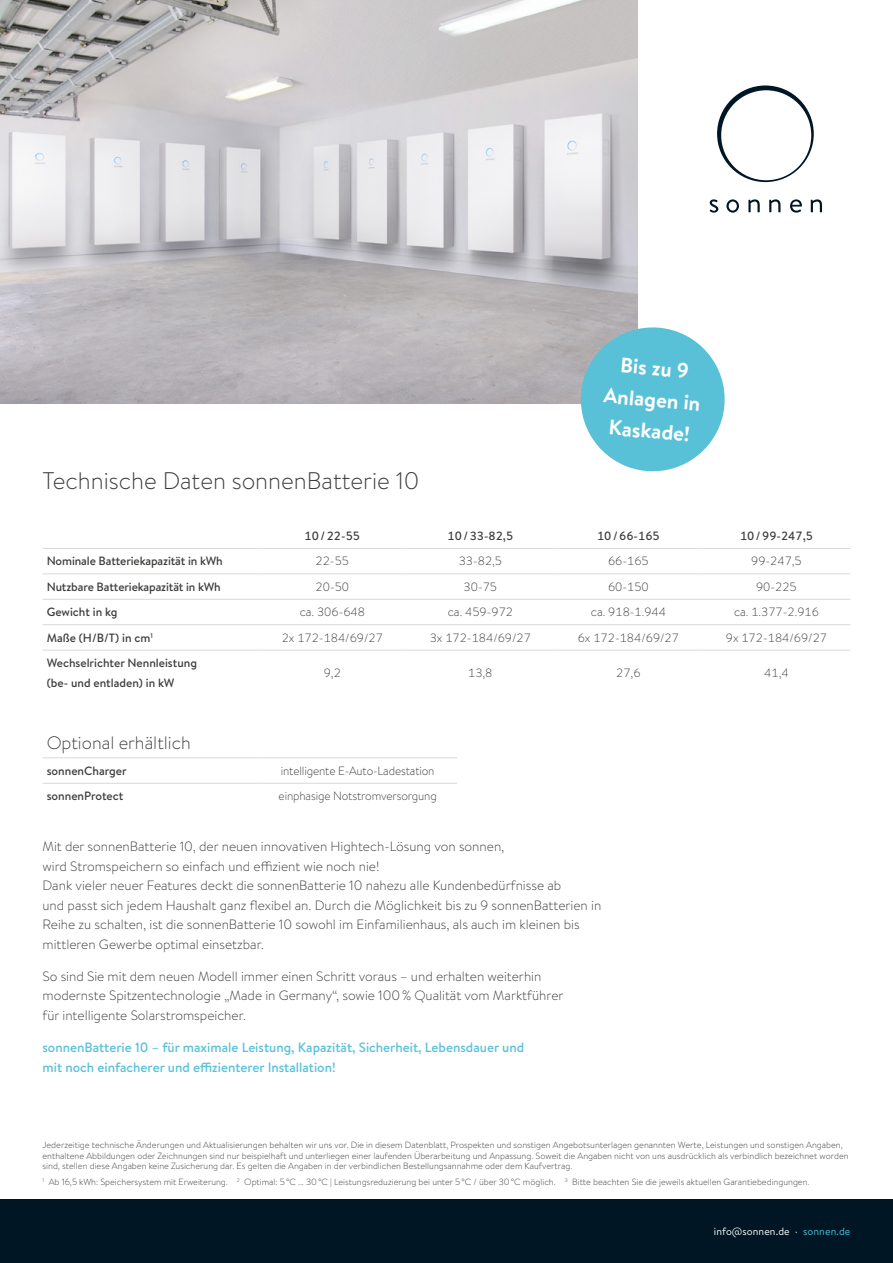
<style>
.page{position:relative;width:893px;height:1263px;background:#fff}
.page>*{position:absolute;margin:0;border:0;box-sizing:border-box;transform-origin:0 0}
.t1{font:300 24px "Brandon Text";color:#3c3c3b}
.t2{font:700 21px/31.5px "Brandon Text";color:#fff;text-align:center}
.t3{font:300 18px "Brandon Text";color:#3c3c3b}
.t4{font:300 13.5px/19.5px "Brandon Text";color:#3c3c3b}
.t5{font:500 13.5px/19.5px "Brandon Text";color:#58c1d8}
.t6{font:300 12px "Brandon Text";color:#3c3c3b}
.t7{font:500 12px/19.5px "Brandon Text";color:#3c3c3b}
.t8{font:10.5px "Brandon Text";letter-spacing:.01em;color:#fff}
.t9{font:300 9px/10.6px "Brandon Text";color:#3c3c3b}
.s1{color:#48bed8}
</style>
<div class="page">
<svg style="left:710px;top:199px;width:8px;height:14px"></svg>
<svg style="left:726px;top:199px;width:13px;height:14px"></svg>
<svg style="left:748px;top:199px;width:12px;height:13px"></svg>
<svg style="left:769px;top:199px;width:11px;height:13px"></svg>
<svg style="left:790px;top:199px;width:12px;height:14px"></svg>
<svg style="left:811px;top:199px;width:11px;height:13px"></svg>
<svg style="left:717px;top:85px;width:97px;height:97px"></svg>
<img style="left:0;top:0;width:638px;height:404px">
<div style="left:0;top:1199px;width:893px;height:64px;background:#001624"></div>
<hr style="left:43px;top:548px;width:215px;height:1px;background:#dbd9d7">
<hr style="left:258px;top:548px;width:148px;height:1px;background:#dbd9d7">
<hr style="left:406px;top:548px;width:148px;height:1px;background:#dbd9d7">
<hr style="left:554px;top:548px;width:148px;height:1px;background:#dbd9d7">
<hr style="left:702px;top:548px;width:148px;height:1px;background:#dbd9d7">
<hr style="left:43px;top:573px;width:215px;height:1px;background:#dbd9d7">
<hr style="left:258px;top:573px;width:148px;height:1px;background:#dbd9d7">
<hr style="left:406px;top:573px;width:148px;height:1px;background:#dbd9d7">
<hr style="left:554px;top:573px;width:148px;height:1px;background:#dbd9d7">
<hr style="left:702px;top:573px;width:148px;height:1px;background:#dbd9d7">
<hr style="left:43px;top:599px;width:215px;height:1px;background:#dbd9d7">
<hr style="left:258px;top:599px;width:148px;height:1px;background:#dbd9d7">
<hr style="left:406px;top:599px;width:148px;height:1px;background:#dbd9d7">
<hr style="left:554px;top:599px;width:148px;height:1px;background:#dbd9d7">
<hr style="left:702px;top:599px;width:148px;height:1px;background:#dbd9d7">
<hr style="left:43px;top:624px;width:215px;height:1px;background:#dbd9d7">
<hr style="left:258px;top:624px;width:148px;height:1px;background:#dbd9d7">
<hr style="left:406px;top:624px;width:148px;height:1px;background:#dbd9d7">
<hr style="left:554px;top:624px;width:148px;height:1px;background:#dbd9d7">
<hr style="left:702px;top:624px;width:148px;height:1px;background:#dbd9d7">
<hr style="left:43px;top:650px;width:215px;height:1px;background:#dbd9d7">
<hr style="left:258px;top:650px;width:148px;height:1px;background:#dbd9d7">
<hr style="left:406px;top:650px;width:148px;height:1px;background:#dbd9d7">
<hr style="left:554px;top:650px;width:148px;height:1px;background:#dbd9d7">
<hr style="left:702px;top:650px;width:148px;height:1px;background:#dbd9d7">
<svg style="left:578px;top:324px;width:147px;height:148px"></svg>
<hr style="left:43px;top:757px;width:215px;height:1px;background:#dbd9d7">
<hr style="left:258px;top:757px;width:199px;height:1px;background:#dbd9d7">
<hr style="left:43px;top:783px;width:215px;height:1px;background:#dbd9d7">
<hr style="left:258px;top:783px;width:199px;height:1px;background:#dbd9d7">
<h1 class="t1" style="left:43px;top:464px;width:378px">Technische Daten sonnenBatterie 10</h1>
<h2 class="t2" style="left:608px;top:348px;width:99px;rotate:5deg">Bis zu 9<br>Anlagen in<br>Kaskade!</h2>
<h3 class="t7" style="left:305px;top:526px;width:57px">10/22-55</h3>
<h3 class="t7" style="left:447px;top:526px;width:67px">10/33-82,5</h3>
<h3 class="t7" style="left:597px;top:526px;width:64px">10/66-165</h3>
<h3 class="t7" style="left:740px;top:526px;width:74px">10/99-247,5</h3>
<h3 class="t7" style="left:47px;top:551px;width:177px">Nominale Batteriekapazität in kWh</h3>
<h3 class="t6" style="left:316px;top:553px;width:35px">22-55</h3>
<h3 class="t6" style="left:459px;top:553px;width:45px">33-82,5</h3>
<h3 class="t6" style="left:608px;top:553px;width:42px">66-165</h3>
<h3 class="t6" style="left:751px;top:553px;width:52px">99-247,5</h3>
<h3 class="t7" style="left:47px;top:577px;width:176px">Nutzbare Batteriekapazität in kWh</h3>
<h3 class="t6" style="left:316px;top:578px;width:35px">20-50</h3>
<h3 class="t6" style="left:464px;top:578px;width:35px">30-75</h3>
<h3 class="t6" style="left:608px;top:578px;width:42px">60-150</h3>
<h3 class="t6" style="left:756px;top:578px;width:42px">90-225</h3>
<h3 class="t7" style="left:47px;top:602px;width:72px">Gewicht in kg</h3>
<h3 class="t6" style="left:300px;top:604px;width:67px">ca. 306-648</h3>
<h3 class="t6" style="left:448px;top:604px;width:67px">ca. 459-972</h3>
<h3 class="t6" style="left:591px;top:604px;width:77px">ca. 918-1.944</h3>
<h3 class="t6" style="left:734px;top:604px;width:86px">ca. 1.377-2.916</h3>
<h3 class="t7" style="left:47px;top:627px;width:108px">Maße (H/B/T) in cm<sup>1</sup></h3>
<h3 class="t6" style="left:282px;top:629px;width:103px">2x 172-184/69/27</h3>
<h3 class="t6" style="left:430px;top:629px;width:103px">3x 172-184/69/27</h3>
<h3 class="t6" style="left:578px;top:629px;width:103px">6x 172-184/69/27</h3>
<h3 class="t6" style="left:726px;top:629px;width:103px">9x 172-184/69/27</h3>
<h3 class="t7" style="left:47px;top:653px;width:152px">Wechselrichter Nennleistung (be- und entladen) in kW</h3>
<h3 class="t6" style="left:324px;top:664px;width:19px">9,2</h3>
<h3 class="t6" style="left:468px;top:664px;width:26px">13,8</h3>
<h3 class="t6" style="left:616px;top:664px;width:26px">27,6</h3>
<h3 class="t6" style="left:764px;top:664px;width:26px">41,4</h3>
<h3 class="t3" style="left:47px;top:731px;width:145px">Optional erhältlich</h3>
<h3 class="t7" style="left:47px;top:761px;width:81px">sonnenCharger</h3>
<h3 class="t6" style="left:281px;top:762px;width:155px">intelligente E-Auto-Ladestation</h3>
<h3 class="t7" style="left:47px;top:786px;width:78px">sonnenProtect</h3>
<h3 class="t6" style="left:279px;top:788px;width:160px">einphasige Notstromversorgung</h3>
<p class="t4" style="left:43px;top:836px;width:560px">Mit der sonnenBatterie 10, der neuen innovativen Hightech-Lösung von sonnen,<br>wird Stromspeichern so einfach und effizient wie noch nie!<br>Dank vieler neuer Features deckt die sonnenBatterie 10 nahezu alle Kundenbedürfnisse ab<br>und passt sich jedem Haushalt ganz flexibel an. Durch die Möglichkeit bis zu 9 sonnenBatterien in Reihe zu schalten, ist die sonnenBatterie 10 sowohl im Einfamilienhaus, als auch im kleinen bis mittleren Gewerbe optimal einsetzbar.</p>
<h3 class="t4" style="left:43px;top:966px;width:522px">So sind Sie mit dem neuen Modell immer einen Schritt voraus – und erhalten weiterhin modernste Spitzentechnologie „Made in Germany“, sowie 100% Qualität vom Marktführer für intelligente Solarstromspeicher.</h3>
<h3 class="t5" style="left:43px;top:1037px;width:483px">sonnenBatterie 10 – für maximale Leistung, Kapazität, Sicherheit, Lebensdauer und mit noch einfacherer und effizienterer Installation!</h3>
<p class="t9" style="left:43px;top:1139px;width:808px">Jederzeitige technische Änderungen und Aktualisierungen behalten wir uns vor. Die in diesem Datenblatt, Prospekten und sonstigen Angebotsunterlagen genannten Werte, Leistungen und sonstigen Angaben, enthaltene Abbildungen oder Zeichnungen sind nur beispielhaft und unterliegen einer laufenden Überarbeitung und Anpassung. Soweit die Angaben nicht von uns ausdrücklich als verbindlich bezeichnet worden sind, stellen diese Angaben keine Zusicherung dar. Es gelten die Angaben in der verbindlichen Bestellungsannahme oder dem Kaufvertrag.</p>
<p class="t9" style="left:43px;top:1176px;width:768px"><sup>1</sup> Ab 16,5 kWh: Speichersystem mit Erweiterung. <sup>2</sup> Optimal: 5°C ... 30°C | Leistungsreduzierung bei unter 5°C / über 30°C möglich. <sup>3</sup> Bitte beachten Sie die jeweils aktuellen Garantiebedingungen.</p>
<p class="t8" style="left:714px;top:1224px;width:138px">info@sonnen.de · <span class="s1">sonnen.de</span></p>
</div>
